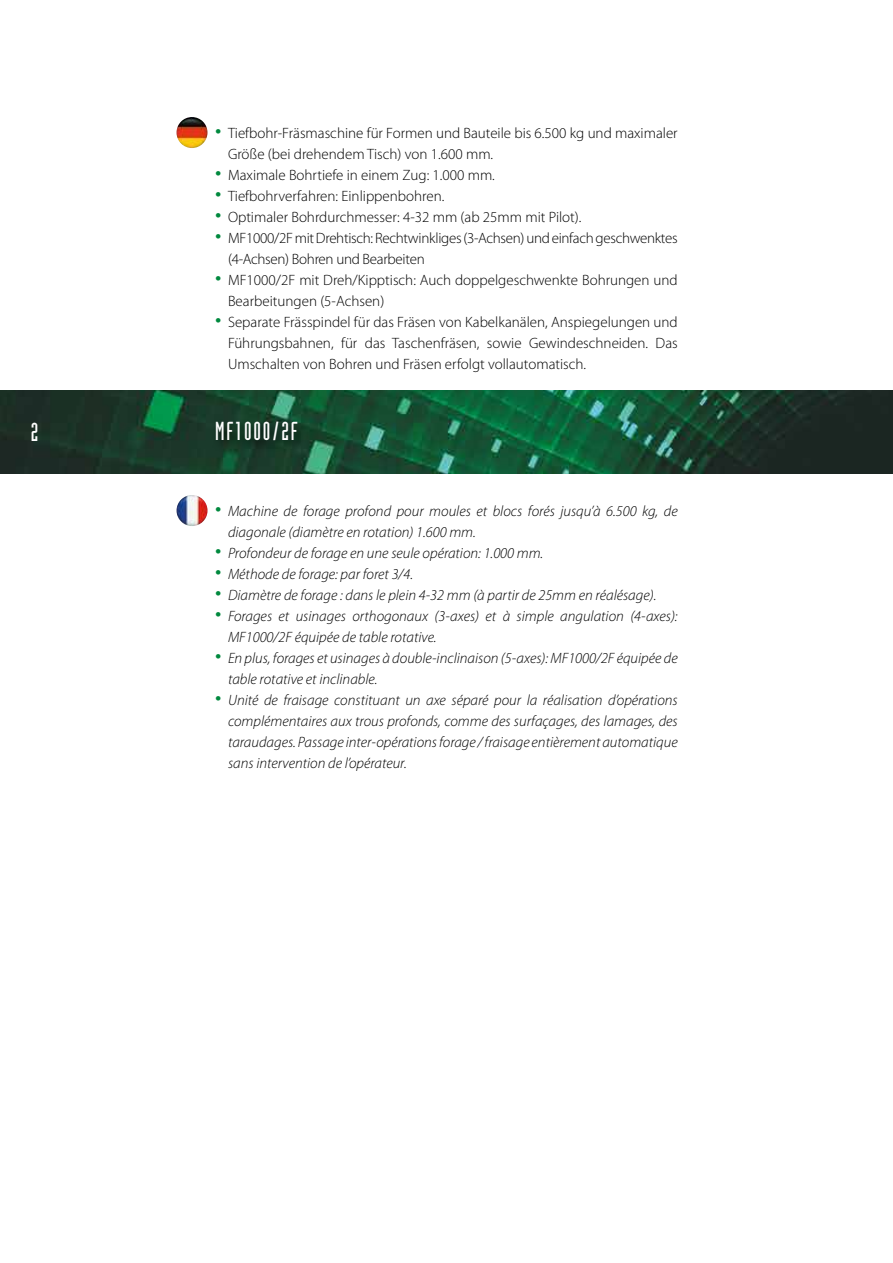
<style>
.page{position:relative;width:893px;height:1263px;background:#fff}
.page>*{position:absolute;margin:0;border:0;box-sizing:border-box;transform-origin:0 0}
.t1{font:25.5px "Industria LT Std Solid";letter-spacing:.07em;color:#fff}
.t2{font:italic 300 15px/21px "Myriad Pro";color:#000}
.t3{font:300 15px/21px "Myriad Pro";color:#000}
.t4{font:300 15px/21px "Myriad Pro";letter-spacing:-.02em;color:#000}
.s1{font-size:25.5px;color:#00893e}
.s2{font-style:normal;font-size:25.5px;color:#00893e}
</style>
<div class="page">
<img style="left:0;top:390px;width:893px;height:83px">
<div style="left:212px;top:418px;width:97px;height:35px;background:#000;opacity:.75"></div>
<img style="left:176px;top:495px;width:32px;height:31px;border-radius:16px">
<img style="left:176px;top:117px;width:32px;height:31px;border-radius:16px">
<h1 class="t1" style="left:31px;top:418px;width:9px">2</h1>
<p class="t3" style="left:228px;top:122px;width:451px;text-indent:-13px"><span class="s1">•</span> Tiefbohr-Fräsmaschine für Formen und Bauteile bis 6.500 kg und maximaler<br>Größe (bei drehendem Tisch) von 1.600 mm.</p>
<p class="t3" style="left:215px;top:164px;width:281px"><span class="s1">•</span> Maximale Bohrtiefe in einem Zug: 1.000 mm.</p>
<p class="t3" style="left:215px;top:185px;width:231px"><span class="s1">•</span> Tiefbohrverfahren: Einlippenbohren.</p>
<p class="t3" style="left:215px;top:206px;width:368px"><span class="s1">•</span> Optimaler Bohrdurchmesser: 4-32 mm (ab 25mm mit Pilot).</p>
<p class="t4" style="left:228px;top:227px;width:451px;text-indent:-13px"><span class="s1">•</span> MF1000/2F mit Drehtisch: Rechtwinkliges (3-Achsen) und einfach geschwenktes (4-Achsen) Bohren und Bearbeiten</p>
<p class="t3" style="left:228px;top:269px;width:451px;text-indent:-13px"><span class="s1">•</span> MF1000/2F mit Dreh/Kipptisch: Auch doppelgeschwenkte Bohrungen und<br>Bearbeitungen (5-Achsen)</p>
<p class="t3" style="left:228px;top:311px;width:451px;text-align:justify;text-indent:-13px"><span class="s1">•</span> Separate Frässpindel für das Fräsen von Kabelkanälen, Anspiegelungen und Führungsbahnen, für das Taschenfräsen, sowie Gewindeschneiden. Das Umschalten von Bohren und Fräsen erfolgt vollautomatisch.</p>
<h1 class="t1" style="left:215px;top:417px;width:84px">MF1000/2F</h1>
<p class="t2" style="left:228px;top:500px;width:451px;text-indent:-13px"><span class="s2">•</span> Machine de forage profond pour moules et blocs forés jusqu’à 6.500 kg, de diagonale (diamètre en rotation) 1.600 mm.</p>
<p class="t2" style="left:215px;top:542px;width:330px"><span class="s2">•</span> Profondeur de forage en une seule opération: 1.000 mm.</p>
<p class="t2" style="left:215px;top:563px;width:199px"><span class="s2">•</span> Méthode de forage: par foret 3/4.</p>
<p class="t2" style="left:215px;top:584px;width:443px"><span class="s2">•</span> Diamètre de forage : dans le plein 4-32 mm (à partir de 25mm en réalésage).</p>
<p class="t2" style="left:228px;top:605px;width:451px;text-indent:-13px"><span class="s2">•</span> Forages et usinages orthogonaux (3-axes) et à simple angulation (4-axes):<br>MF1000/2F équipée de table rotative.</p>
<p class="t2" style="left:228px;top:647px;width:451px;text-indent:-13px"><span class="s2">•</span> En plus, forages et usinages à double-inclinaison (5-axes): MF1000/2F équipée de table rotative et inclinable.</p>
<p class="t2" style="left:228px;top:689px;width:451px;text-align:justify;text-indent:-13px"><span class="s2">•</span> Unité de fraisage constituant un axe séparé pour la réalisation d’opérations complémentaires aux trous profonds, comme des surfaçages, des lamages, des taraudages. Passage inter-opérations forage / fraisage entièrement automatique sans intervention de l’opérateur.</p>
</div>
